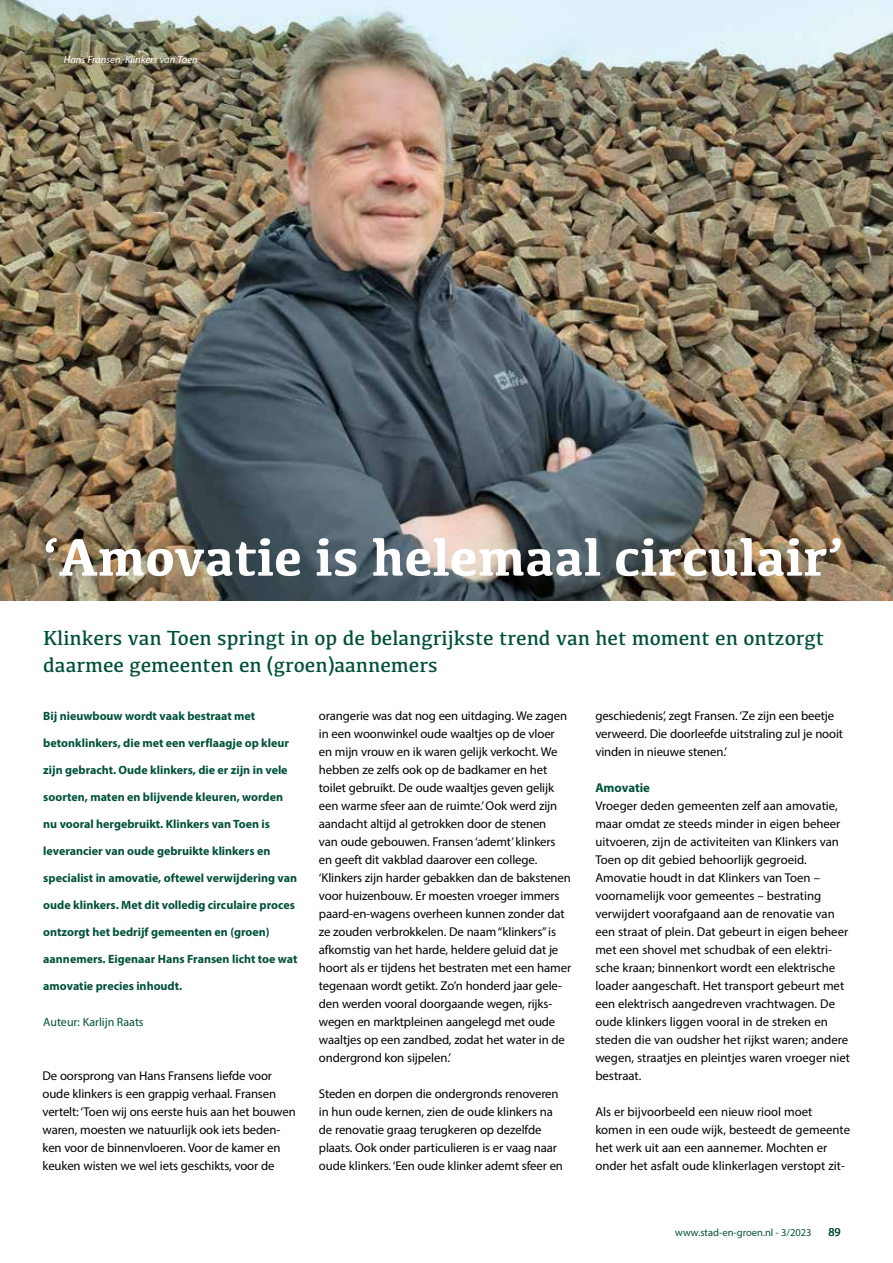
<style>
.page{position:relative;width:893px;height:1263px;background:#fff}
.page>*{position:absolute;margin:0;border:0;box-sizing:border-box;transform-origin:0 0}
.t1{font:700 54px "Kefa";color:#fff}
.t2{font:21px/27px "Kefa";color:#005139}
.t3{font:12.75px/18px "Myriad Pro";letter-spacing:-.01em;color:#000}
.t4{font:700 12.75px "Myriad Pro";letter-spacing:-.005em;color:#005139}
.t5{font:700 12px "Myriad Pro";color:#005139}
.t6{font:12px "Myriad Pro";color:#005139}
.t7{font:10.5px "Myriad Pro";color:#005139}
.t8{font:italic 10.5px "Myriad Pro";color:#fff}
</style>
<div class="page">
<img style="left:0;top:0;width:893px;height:600px">
<p class="t8" style="left:64px;top:53px;width:135px">Hans Fransen, Klinkers van Toen</p>
<h1 class="t1" style="left:43px;top:521px;width:803px">‘Amovatie is helemaal circulair’</h1>
<h2 class="t2" style="left:43px;top:623px;width:782px">Klinkers van Toen springt in op de belangrijkste trend van het moment en ontzorgt daarmee gemeenten en (groen)aannemers</h2>
<p class="t5" style="left:43px;top:708px;width:214px">Bij nieuwbouw wordt vaak bestraat met</p>
<p class="t5" style="left:43px;top:735px;width:247px">betonklinkers, die met een verflaagje op kleur</p>
<p class="t5" style="left:43px;top:762px;width:246px">zijn gebracht. Oude klinkers, die er zijn in vele</p>
<p class="t5" style="left:43px;top:789px;width:241px">soorten, maten en blijvende kleuren, worden</p>
<p class="t5" style="left:43px;top:816px;width:228px">nu vooral hergebruikt. Klinkers van Toen is</p>
<p class="t5" style="left:43px;top:843px;width:229px">leverancier van oude gebruikte klinkers en</p>
<p class="t5" style="left:43px;top:870px;width:255px">specialist in amovatie, oftewel verwijdering van</p>
<p class="t5" style="left:43px;top:897px;width:253px">oude klinkers. Met dit volledig circulaire proces</p>
<p class="t5" style="left:43px;top:924px;width:228px">ontzorgt het bedrijf gemeenten en (groen)</p>
<p class="t5" style="left:43px;top:951px;width:256px">aannemers. Eigenaar Hans Fransen licht toe wat</p>
<p class="t5" style="left:43px;top:978px;width:140px">amovatie precies inhoudt.</p>
<p class="t6" style="left:43px;top:1015px;width:102px">Auteur: Karlijn Raats</p>
<p class="t3" style="left:43px;top:1067px;width:255px">De oorsprong van Hans Fransens liefde voor oude klinkers is een grappig verhaal. Fransen vertelt: ‘Toen wij ons eerste huis aan het bouwen waren, moesten we natuurlijk ook iets beden&shy;ken voor de binnenvloeren. Voor de kamer en keuken wisten we wel iets geschikts, voor de</p>
<p class="t3" style="left:319px;top:707px;width:254px">orangerie was dat nog een uitdaging. We zagen in een woonwinkel oude waaltjes op de vloer en mijn vrouw en ik waren gelijk verkocht. We hebben ze zelfs ook op de badkamer en het toilet gebruikt. De oude waaltjes geven gelijk een warme sfeer aan de ruimte.’ Ook werd zijn aandacht altijd al getrokken door de stenen<br>van oude gebouwen. Fransen ‘ademt’ klinkers en geeft dit vakblad daarover een college. ‘Klinkers zijn harder gebakken dan de bakstenen voor huizenbouw. Er moesten vroeger immers paard-en-wagens overheen kunnen zonder dat ze zouden verbrokkelen. De naam “klinkers” is afkomstig van het harde, heldere geluid dat je hoort als er tijdens het bestraten met een hamer tegenaan wordt getikt. Zo’n honderd jaar gele&shy;den werden vooral doorgaande wegen, rijks&shy;wegen en marktpleinen aangelegd met oude waaltjes op een zandbed, zodat het water in de ondergrond kon sijpelen.’</p>
<p class="t3" style="left:319px;top:1085px;width:246px">Steden en dorpen die ondergronds renoveren in hun oude kernen, zien de oude klinkers na de renovatie graag terugkeren op dezelfde plaats. Ook onder particulieren is er vaag naar oude klinkers. ‘Een oude klinker ademt sfeer en</p>
<p class="t3" style="left:595px;top:707px;width:249px">geschiedenis’, zegt Fransen. ‘Ze zijn een beetje verweerd. Die doorleefde uitstraling zul je nooit vinden in nieuwe stenen.’</p>
<p class="t4" style="left:595px;top:779px;width:56px">Amovatie</p>
<p class="t3" style="left:595px;top:797px;width:256px">Vroeger deden gemeenten zelf aan amovatie, maar omdat ze steeds minder in eigen beheer uitvoeren, zijn de activiteiten van Klinkers van Toen op dit gebied behoorlijk gegroeid.<br>Amovatie houdt in dat Klinkers van Toen – voornamelijk voor gemeentes – bestrating verwijdert voorafgaand aan de renovatie van een straat of plein. Dat gebeurt in eigen beheer met een shovel met schudbak of een elektri&shy;sche kraan; binnenkort wordt een elektrische loader aangeschaft. Het transport gebeurt met een elektrisch aangedreven vrachtwagen. De oude klinkers liggen vooral in de streken en steden die van oudsher het rijkst waren; andere wegen, straatjes en pleintjes waren vroeger niet bestraat.</p>
<p class="t3" style="left:595px;top:1103px;width:256px">Als er bijvoorbeeld een nieuw riool moet komen in een oude wijk, besteedt de gemeente het werk uit aan een aannemer. Mochten er onder het asfalt oude klinkerlagen verstopt zit-</p>
<p class="t7" style="left:675px;top:1226px;width:138px">www.stad-en-groen.nl - 3/2023</p>
<p class="t6" style="left:828px;top:1224px;width:14px">89</p>
</div>
